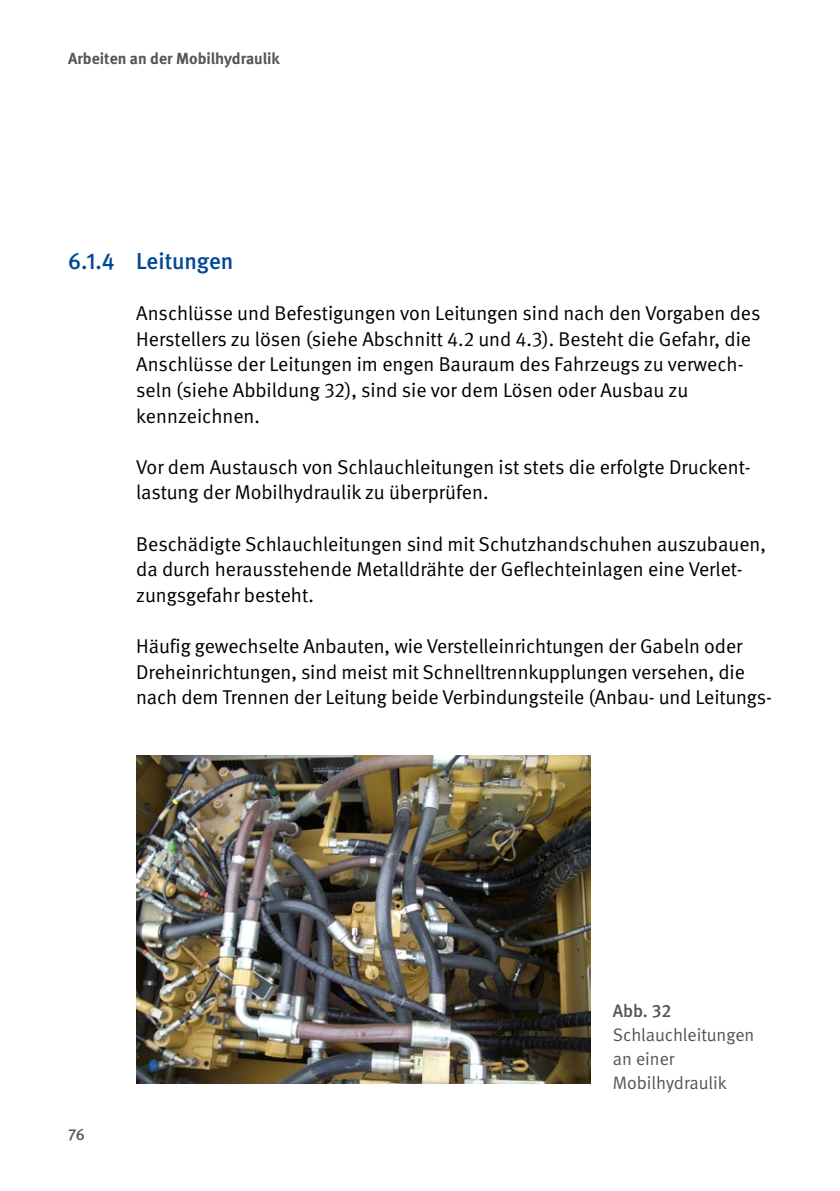
<style>
.page{position:relative;width:840px;height:1191px;background:#fff}
.page>*{position:absolute;margin:0;border:0;box-sizing:border-box;transform-origin:0 0}
.t1{font:500 23px "DGUV Meta";letter-spacing:-.005em;color:#004893}
.t2{font:20px/25.6px "DGUV Meta";letter-spacing:-.005em;color:#000}
.t3{font:18px/24px "DGUV Meta";letter-spacing:-.005em;color:#565655}
.t4{font:500 18px "DGUV Meta";color:#565655}
.t5{font:700 16px "DGUV Meta";color:#565655}
.t6{font:500 16px "DGUV Meta";color:#565655}
</style>
<div class="page">
<img style="left:136px;top:755px;width:454px;height:328px">
<p class="t5" style="left:68px;top:49px;width:213px">Arbeiten an der Mobilhydraulik</p>
<p class="t1" style="left:68px;top:248px;width:167px">6.1.4 Leitungen</p>
<p class="t2" style="left:136px;top:301px;width:625px">Anschlüsse und Befestigungen von Leitungen sind nach den Vorgaben des Herstellers zu lösen (siehe Abschnitt 4.2 und 4.3). Besteht die Gefahr, die Anschlüsse der Leitungen im engen Bauraum des Fahrzeugs zu verwech&shy;seln (siehe Abbildung 32), sind sie vor dem Lösen oder Ausbau zu kennzeichnen.</p>
<p class="t2" style="left:136px;top:454px;width:615px">Vor dem Austausch von Schlauchleitungen ist stets die erfolgte Druckent&shy;lastung der Mobilhydraulik zu überprüfen.</p>
<p class="t2" style="left:136px;top:531px;width:631px">Beschädigte Schlauchleitungen sind mit Schutzhandschuhen auszubauen, da durch herausstehende Metalldrähte der Geflechteinlagen eine Verlet&shy;zungsgefahr besteht.</p>
<p class="t2" style="left:136px;top:634px;width:636px">Häufig gewechselte Anbauten, wie Verstelleinrichtungen der Gabeln oder<br>Dreheinrichtungen, sind meist mit Schnelltrennkupplungen versehen, die nach dem Trennen der Leitung beide Verbindungsteile (Anbau- und Leitungs-</p>
<p class="t6" style="left:68px;top:1124px;width:18px">76</p>
<p class="t4" style="left:612px;top:1000px;width:60px">Abb. 32</p>
<p class="t3" style="left:612px;top:1023px;width:143px">Schlauchleitungen an einer<br>Mobilhydraulik</p>
</div>
